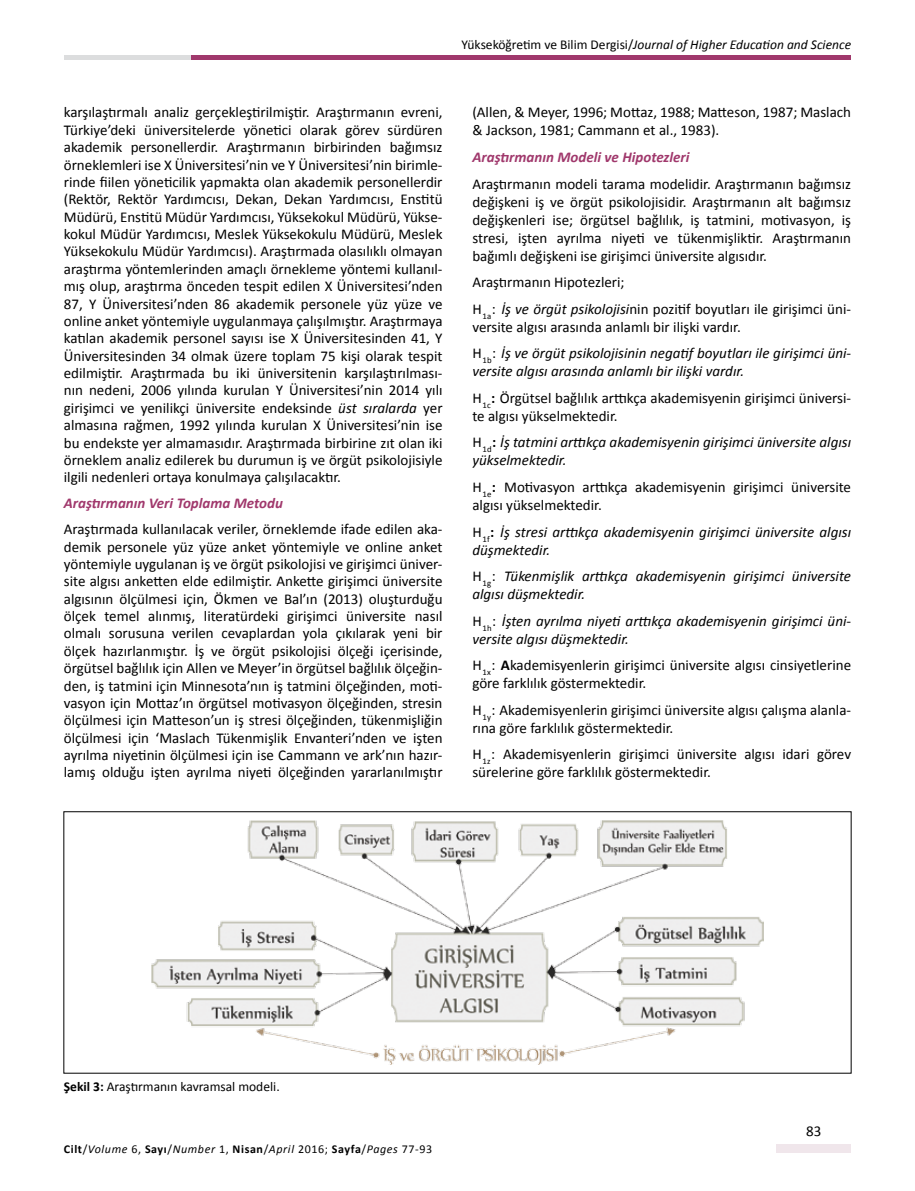
<style>
.page{position:relative;width:915px;height:1191px;background:#fff}
.page>*{position:absolute;margin:0;border:0;box-sizing:border-box;transform-origin:0 0}
.t1{font:15px/17.4px "Calibri";color:#000}
.t2{font:italic 15px/26.5px "Calibri";color:#000}
.t3{font:italic 700 15px "Calibri";color:#a0386c}
.t4{font:italic 13.5px "Calibri";color:#000}
.t5{font:13.5px "Calibri";color:#000}
.t6{font:italic 12px "Calibri";letter-spacing:.05em;color:#000}
.s1{font-style:normal}
.s2{font-style:italic}
.s3{font-weight:700}
.s4{font-weight:700;font-style:normal}
</style>
<div class="page">
<div style="left:776px;top:1144px;width:74px;height:8px;background:#f0e6eb"></div>
<div style="left:64px;top:55px;width:132px;height:5px;background:#dcddde"></div>
<div style="left:191px;top:55px;width:659px;height:5px;background:#a0386c"></div>
<img style="left:151px;top:820px;width:612px;height:244px">
<p class="t4" style="left:461px;top:36px;width:391px"><span class="s1">Yükseköğretim ve Bilim Dergisi/</span>Journal of Higher Education and Science</p>
<p class="t1" style="left:64px;top:104px;width:380px;text-align:justify">karşılaştırmalı analiz gerçekleştirilmiştir. Araştırmanın evreni, Türkiye’deki üniversitelerde yönetici olarak görev sürdüren akademik personellerdir. Araştırmanın birbirinden bağımsız örneklemleri ise X Üniversitesi’nin ve Y Üniversitesi’nin birimle&shy;rinde fiilen yöneticilik yapmakta olan akademik personellerdir (Rektör, Rektör Yardımcısı, Dekan, Dekan Yardımcısı, Enstitü Müdürü, Enstitü Müdür Yardımcısı, Yüksekokul Müdürü, Yükse&shy;kokul Müdür Yardımcısı, Meslek Yüksekokulu Müdürü, Meslek Yüksekokulu Müdür Yardımcısı). Araştırmada olasılıklı olmayan araştırma yöntemlerinden amaçlı örnekleme yöntemi kullanıl&shy;mış olup, araştırma önceden tespit edilen X Üniversitesi’nden 87, Y Üniversitesi’nden 86 akademik personele yüz yüze ve online anket yöntemiyle uygulanmaya çalışılmıştır. Araştırmaya katılan akademik personel sayısı ise X Üniversitesinden 41, Y Üniversitesinden 34 olmak üzere toplam 75 kişi olarak tespit edilmiştir. Araştırmada bu iki üniversitenin karşılaştırılması&shy;nın nedeni, 2006 yılında kurulan Y Üniversitesi’nin 2014 yılı girişimci ve yenilikçi üniversite endeksinde <span class="s2">üst sıralarda</span> yer almasına rağmen, 1992 yılında kurulan X Üniversitesi’nin ise bu endekste yer almamasıdır. Araştırmada birbirine zıt olan iki örneklem analiz edilerek bu durumun iş ve örgüt psikolojisiyle ilgili nedenleri ortaya konulmaya çalışılacaktır.</p>
<p class="t3" style="left:64px;top:494px;width:221px">Araştırmanın Veri Toplama Metodu</p>
<p class="t1" style="left:64px;top:520px;width:380px;text-align:justify">Araştırmada kullanılacak veriler, örneklemde ifade edilen aka&shy;demik personele yüz yüze anket yöntemiyle ve online anket yöntemiyle uygulanan iş ve örgüt psikolojisi ve girişimci üniver&shy;site algısı anketten elde edilmiştir. Ankette girişimci üniversite algısının ölçülmesi için, Ökmen ve Bal’ın (2013) oluşturduğu ölçek temel alınmış, literatürdeki girişimci üniversite nasıl olmalı sorusuna verilen cevaplardan yola çıkılarak yeni bir ölçek hazırlanmıştır. İş ve örgüt psikolojisi ölçeği içerisinde, örgütsel bağlılık için Allen ve Meyer’in örgütsel bağlılık ölçeğin&shy;den, iş tatmini için Minnesota’nın iş tatmini ölçeğinden, moti&shy;vasyon için Mottaz’ın örgütsel motivasyon ölçeğinden, stresin ölçülmesi için Matteson’un iş stresi ölçeğinden, tükenmişliğin ölçülmesi için ‘Maslach Tükenmişlik Envanteri’nden ve işten ayrılma niyetinin ölçülmesi için ise Cammann ve ark’nın hazır&shy;lamış olduğu işten ayrılma niyeti ölçeğinden yararlanılmıştır</p>
<p class="t1" style="left:472px;top:103px;width:380px;line-height:18px">(Allen, &amp; Meyer, 1996; Mottaz, 1988; Matteson, 1987; Maslach &amp; Jackson, 1981; Cammann et al., 1983).</p>
<p class="t3" style="left:472px;top:147px;width:219px">Araştırmanın Modeli ve Hipotezleri</p>
<p class="t1" style="left:472px;top:175px;width:380px;line-height:18px;text-align:justify">Araştırmanın modeli tarama modelidir. Araştırmanın bağımsız değişkeni iş ve örgüt psikolojisidir. Araştırmanın alt bağımsız değişkenleri ise; örgütsel bağlılık, iş tatmini, motivasyon, iş stresi, işten ayrılma niyeti ve tükenmişliktir. Araştırmanın bağımlı değişkeni ise girişimci üniversite algısıdır.</p>
<p class="t1" style="left:472px;top:269px;width:380px;line-height:26.5px">Araştırmanın Hipotezleri;<br>H<sub>1a</sub>: <span class="s2">İş ve örgüt psikolojisi</span>nin pozitif boyutları ile girişimci üni-</p>
<p class="t2" style="left:472px;top:313px;width:380px"><span class="s1">versite algısı arasında anlamlı bir ilişki vardır.<br>H</span><sub>1b</sub><span class="s1">:</span> İş ve örgüt psikolojisinin negatif boyutları ile girişimci üni-</p>
<p class="t1" style="left:472px;top:358px;width:380px;line-height:26.5px"><span class="s2">versite algısı arasında anlamlı bir ilişki vardır.<br></span>H<sub>1c</sub><span class="s3">:</span> Örgütsel bağlılık arttıkça akademisyenin girişimci üniversi-</p>
<p class="t2" style="left:472px;top:402px;width:380px"><span class="s1">te algısı yükselmektedir.<br>H</span><sub>1d</sub><span class="s4">:</span> İş tatmini arttıkça akademisyenin girişimci üniversite algısı</p>
<p class="t1" style="left:472px;top:447px;width:380px;line-height:26.5px"><span class="s2">yükselmektedir.<br></span>H<sub>1e</sub><span class="s3">:</span> Motivasyon arttıkça akademisyenin girişimci üniversite</p>
<p class="t2" style="left:472px;top:491px;width:380px"><span class="s1">algısı yükselmektedir.<br>H</span><sub>1f</sub><span class="s4">:</span> İş stresi arttıkça akademisyenin girişimci üniversite algısı</p>
<p class="t2" style="left:472px;top:536px;width:380px">düşmektedir.<br><span class="s1">H</span><sub>1g</sub><span class="s1">:</span> Tükenmişlik arttıkça akademisyenin girişimci üniversite</p>
<p class="t2" style="left:472px;top:580px;width:380px">algısı düşmektedir.<br><span class="s1">H</span><sub>1h</sub><span class="s1">:</span> İşten ayrılma niyeti arttıkça akademisyenin girişimci üni-</p>
<p class="t1" style="left:472px;top:625px;width:380px;line-height:26.5px"><span class="s2">versite algısı düşmektedir.<br></span>H<sub>1x</sub>: <span class="s3">A</span>kademisyenlerin girişimci üniversite algısı cinsiyetlerine</p>
<p class="t1" style="left:472px;top:670px;width:380px;line-height:26.5px">göre farklılık göstermektedir.<br>H<sub>1y</sub>: Akademisyenlerin girişimci üniversite algısı çalışma alanla-</p>
<p class="t1" style="left:472px;top:714px;width:380px;line-height:26.5px">rına göre farklılık göstermektedir.<br>H<sub>1z</sub>: Akademisyenlerin girişimci üniversite algısı idari görev</p>
<p class="t1" style="left:472px;top:763px;width:240px">sürelerine göre farklılık göstermektedir.</p>
<p class="t5" style="left:64px;top:1078px;width:217px"><span class="s3">Şekil 3:</span> Araştırmanın kavramsal modeli.</p>
<p class="t6" style="left:64px;top:1140px;width:370px"><span class="s4">Cilt</span><span class="s1">/</span>Volume <span class="s1">6,</span> <span class="s4">Sayı</span><span class="s1">/</span>Number <span class="s1">1,</span> <span class="s4">Nisan</span><span class="s1">/</span>April <span class="s1">2016;</span> <span class="s4">Sayfa</span><span class="s1">/</span>Pages <span class="s1">77-93</span></p>
<p class="t1" style="left:806px;top:1122px;width:17px">83</p>
</div>
